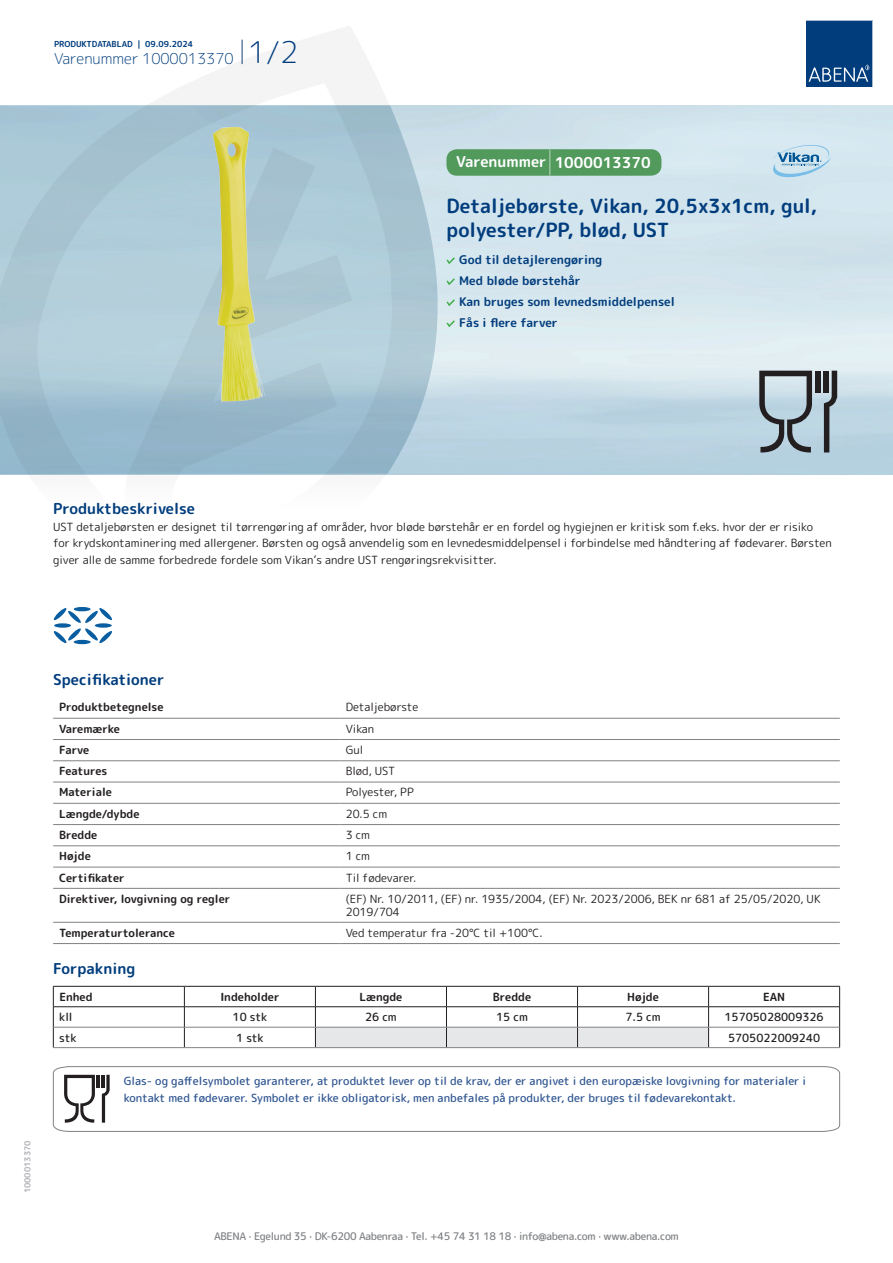
<style>
.page{position:relative;width:893px;height:1263px;background:#fff}
.page>*{position:absolute;margin:0;border:0;box-sizing:border-box;transform-origin:0 0}
.t1{font:700 19.5px/24px "Rounded Mplus 1 c";color:#013d7d}
.t2{font:700 15px "Rounded Mplus 1 c";color:#013d7d}
.t3{font:300 15px "Rounded Mplus 1 c";color:#013d7d}
.t4{font:700 15px "Rounded Mplus 1 c";color:#fff}
.t5{font:700 12px/21px "Rounded Mplus 1 c";color:#013d7d}
.t6{font:11.25px/16.5px "Rounded Mplus 1 c";color:#231f20}
.t7{font:500 11.25px/16.5px "Rounded Mplus 1 c";color:#305691}
.t8{font:700 11.25px "Rounded Mplus 1 c";color:#231f20}
.t9{font:500 11.25px "Rounded Mplus 1 c";color:#231f20}
.t10{font:500 10.5px "Rounded Mplus 1 c";letter-spacing:-.03em;color:#808285}
.t11{font:700 8.25px "Rounded Mplus 1 c";color:#013d7d}
.t12{font:700 8.25px "Rounded Mplus 1 c";color:#b2b3b7}
.s1{font-size:30px}
.s2{font-size:25.5px}
</style>
<div class="page">
<img style="left:439px;top:106px;width:454px;height:368px">
<svg style="left:0;top:26px;width:439px;height:449px"></svg>
<svg style="left:0;top:106px;width:438px;height:368px;background:#a8c5d4"></svg>
<svg style="left:242px;top:40px;width:1px;height:24px"></svg>
<svg style="left:806px;top:20px;width:67px;height:67px;background:#144b86"></svg>
<img style="left:213px;top:127px;width:52px;height:275px">
<svg style="left:53px;top:607px;width:59px;height:37px"></svg>
<hr style="left:53px;top:718px;width:287px;height:1px;background:#808285">
<hr style="left:340px;top:718px;width:500px;height:1px;background:#808285">
<hr style="left:53px;top:739px;width:287px;height:1px;background:#808285">
<hr style="left:340px;top:739px;width:500px;height:1px;background:#808285">
<hr style="left:53px;top:760px;width:287px;height:1px;background:#808285">
<hr style="left:340px;top:760px;width:500px;height:1px;background:#808285">
<hr style="left:53px;top:782px;width:287px;height:1px;background:#808285">
<hr style="left:340px;top:782px;width:500px;height:1px;background:#808285">
<hr style="left:53px;top:803px;width:287px;height:1px;background:#808285">
<hr style="left:340px;top:803px;width:500px;height:1px;background:#808285">
<hr style="left:53px;top:824px;width:287px;height:1px;background:#808285">
<hr style="left:340px;top:824px;width:500px;height:1px;background:#808285">
<hr style="left:53px;top:845px;width:287px;height:1px;background:#808285">
<hr style="left:340px;top:845px;width:500px;height:1px;background:#808285">
<hr style="left:53px;top:867px;width:287px;height:1px;background:#808285">
<hr style="left:340px;top:867px;width:500px;height:1px;background:#808285">
<hr style="left:53px;top:888px;width:287px;height:1px;background:#808285">
<hr style="left:340px;top:888px;width:500px;height:1px;background:#808285">
<hr style="left:53px;top:922px;width:287px;height:1px;background:#808285">
<hr style="left:340px;top:922px;width:500px;height:1px;background:#808285">
<hr style="left:53px;top:943px;width:287px;height:1px;background:#808285">
<hr style="left:340px;top:943px;width:500px;height:1px;background:#808285">
<hr style="left:53px;top:986px;width:131px;height:1px;background:#231f20">
<hr style="left:184px;top:986px;width:131px;height:1px;background:#231f20">
<hr style="left:709px;top:986px;width:131px;height:1px;background:#231f20">
<hr style="left:53px;top:1006px;width:131px;height:1px;background:#231f20">
<hr style="left:184px;top:1006px;width:131px;height:1px;background:#231f20">
<hr style="left:709px;top:1006px;width:131px;height:1px;background:#231f20">
<svg style="left:53px;top:986px;width:1px;height:61px"></svg>
<svg style="left:184px;top:986px;width:1px;height:61px"></svg>
<svg style="left:315px;top:986px;width:394px;height:61px"></svg>
<svg style="left:839px;top:986px;width:1px;height:61px"></svg>
<hr style="left:54px;top:1027px;width:130px;height:1px;background:#808285">
<hr style="left:184px;top:1027px;width:131px;height:1px;background:#808285">
<hr style="left:315px;top:1027px;width:131px;height:1px;background:#808285">
<hr style="left:446px;top:1027px;width:131px;height:1px;background:#808285">
<hr style="left:577px;top:1027px;width:132px;height:1px;background:#808285">
<hr style="left:709px;top:1027px;width:130px;height:1px;background:#808285">
<hr style="left:53px;top:1047px;width:131px;height:1px;background:#808285">
<hr style="left:184px;top:1047px;width:131px;height:1px;background:#808285">
<hr style="left:315px;top:1047px;width:131px;height:1px;background:#808285">
<hr style="left:446px;top:1047px;width:131px;height:1px;background:#808285">
<hr style="left:577px;top:1047px;width:132px;height:1px;background:#808285">
<hr style="left:709px;top:1047px;width:131px;height:1px;background:#808285">
<svg style="left:53px;top:1066px;width:787px;height:66px"></svg>
<svg style="left:824px;top:371px;width:13px;height:81px"></svg>
<div style="left:815px;top:371px;width:5px;height:22px;background:#231f20"></div>
<div style="left:823px;top:371px;width:6px;height:22px;background:#231f20"></div>
<svg style="left:759px;top:371px;width:53px;height:81px;background:#909ea7"></svg>
<svg style="left:446px;top:257px;width:9px;height:7px"></svg>
<svg style="left:446px;top:278px;width:9px;height:7px"></svg>
<svg style="left:446px;top:299px;width:9px;height:7px"></svg>
<svg style="left:446px;top:320px;width:9px;height:7px"></svg>
<div style="left:446px;top:149px;width:215px;height:27px;background:#52995c;border-radius:10px"></div>
<svg style="left:772px;top:145px;width:59px;height:32px;background:#b1d1e4"></svg>
<p class="t11" style="left:54px;top:38px;width:141px">PRODUKTDATABLAD | 09.09.2024</p>
<h2 class="t3" style="left:54px;top:48px;width:246px">Varenummer 1000013370 <span class="s1">1/2</span></h2>
<h2 class="t4" style="left:456px;top:152px;width:196px">Varenummer <span class="s2">|</span> 1000013370</h2>
<h1 class="t1" style="left:446px;top:194px;width:372px">Detaljebørste, Vikan, 20,5x3x1cm, gul, polyester/PP, blød, UST</h1>
<p class="t5" style="left:459px;top:249px;width:217px">God til detajlerengøring<br>Med bløde børstehår<br>Kan bruges som levnedsmiddelpensel<br>Fås i flere farver</p>
<h2 class="t2" style="left:53px;top:498px;width:143px">Produktbeskrivelse</h2>
<p class="t6" style="left:53px;top:518px;width:780px">UST detaljebørsten er designet til tørrengøring af områder, hvor bløde børstehår er en fordel og hygiejnen er kritisk som f.eks. hvor der er risiko for krydskontaminering med allergener. Børsten og også anvendelig som en levnedesmiddelpensel i forbindelse med håndtering af fødevarer. Børsten giver alle de samme forbedrede fordele som Vikan’s andre UST rengøringsrekvisitter.</p>
<p class="t12" style="left:22px;top:1193px;width:54px;rotate:-90deg">1000013370</p>
<h2 class="t2" style="left:53px;top:668px;width:113px">Specifikationer</h2>
<p class="t8" style="left:59px;top:699px;width:106px">Produktbetegnelse</p>
<p class="t6" style="left:346px;top:699px;width:74px">Detaljebørste</p>
<p class="t8" style="left:59px;top:721px;width:62px">Varemærke</p>
<p class="t6" style="left:346px;top:720px;width:30px">Vikan</p>
<p class="t8" style="left:59px;top:742px;width:32px">Farve</p>
<p class="t6" style="left:346px;top:741px;width:19px">Gul</p>
<p class="t8" style="left:59px;top:763px;width:50px">Features</p>
<p class="t6" style="left:346px;top:763px;width:51px">Blød, UST</p>
<p class="t8" style="left:59px;top:784px;width:54px">Materiale</p>
<p class="t6" style="left:346px;top:784px;width:70px">Polyester, PP</p>
<p class="t8" style="left:59px;top:806px;width:82px">Længde/dybde</p>
<p class="t6" style="left:346px;top:805px;width:43px">20.5 cm</p>
<p class="t8" style="left:59px;top:827px;width:40px">Bredde</p>
<p class="t6" style="left:346px;top:827px;width:26px">3 cm</p>
<p class="t8" style="left:59px;top:848px;width:33px">Højde</p>
<p class="t6" style="left:346px;top:848px;width:26px">1 cm</p>
<p class="t8" style="left:59px;top:869px;width:67px">Certifikater</p>
<p class="t6" style="left:346px;top:869px;width:72px">Til fødevarer.</p>
<p class="t8" style="left:59px;top:891px;width:173px">Direktiver, lovgivning og regler</p>
<p class="t6" style="left:346px;top:892px;width:476px;line-height:13.5px">(EF) Nr. 10/2011, (EF) nr. 1935/2004, (EF) Nr. 2023/2006, BEK nr 681 af 25/05/2020, UK<br>2019/704</p>
<p class="t8" style="left:59px;top:925px;width:117px">Temperaturtolerance</p>
<p class="t6" style="left:346px;top:924px;width:198px">Ved temperatur fra -20°C til +100°C.</p>
<h2 class="t2" style="left:53px;top:958px;width:84px">Forpakning</h2>
<p class="t8" style="left:59px;top:989px;width:35px">Enhed</p>
<p class="t8" style="left:220px;top:989px;width:61px">Indeholder</p>
<p class="t8" style="left:359px;top:989px;width:44px">Længde</p>
<p class="t8" style="left:493px;top:989px;width:40px">Bredde</p>
<p class="t8" style="left:627px;top:989px;width:33px">Højde</p>
<p class="t8" style="left:763px;top:989px;width:24px">EAN</p>
<p class="t9" style="left:59px;top:1009px;width:15px">kll</p>
<p class="t9" style="left:233px;top:1009px;width:36px">10 stk</p>
<p class="t9" style="left:365px;top:1009px;width:33px">26 cm</p>
<p class="t9" style="left:496px;top:1009px;width:33px">15 cm</p>
<p class="t9" style="left:625px;top:1009px;width:37px">7.5 cm</p>
<p class="t9" style="left:724px;top:1009px;width:101px">15705028009326</p>
<p class="t9" style="left:59px;top:1029px;width:19px">stk</p>
<p class="t9" style="left:236px;top:1029px;width:29px">1 stk</p>
<p class="t9" style="left:728px;top:1029px;width:94px">5705022009240</p>
<p class="t7" style="left:124px;top:1073px;width:684px">Glas- og gaffelsymbolet garanterer, at produktet lever op til de krav, der er angivet i den europæiske lovgivning for materialer i kontakt med fødevarer. Symbolet er ikke obligatorisk, men anbefales på produkter, der bruges til fødevarekontakt.</p>
<p class="t10" style="left:214px;top:1229px;width:466px">ABENA · Egelund 35 · DK-6200 Aabenraa · Tel. +45 74 31 18 18 · info@abena.com · www.abena.com</p>
</div>
